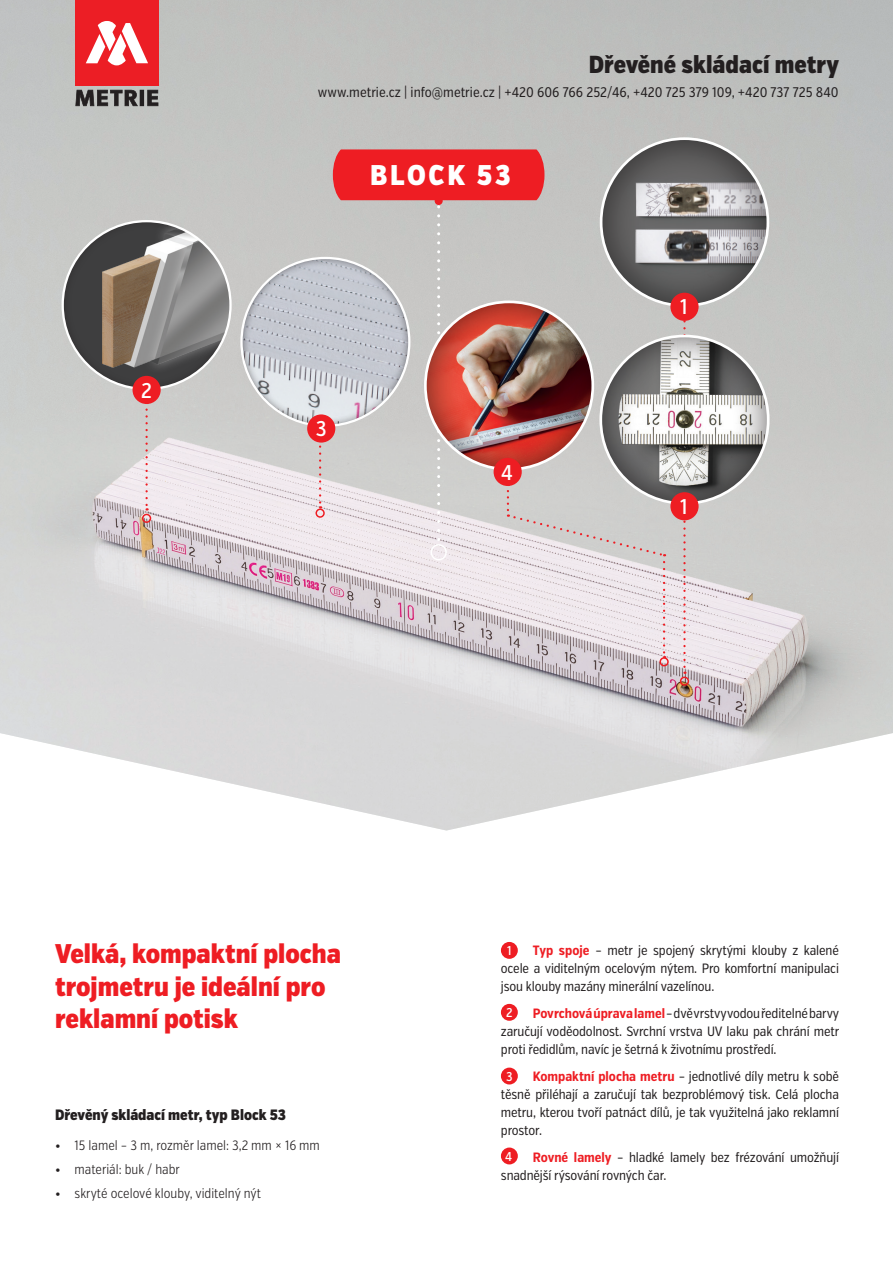
<style>
.page{position:relative;width:893px;height:1263px;background:#fff}
.page>*{position:absolute;margin:0;border:0;box-sizing:border-box;transform-origin:0 0}
.název_karty{font:900 28.5px "Verb Ex Cond";letter-spacing:.1em;color:#fff}
.t1{font:900 27px "Verb Ex Cond";color:#ee1d23}
.t2{font:900 24.6px "Verb Ex Cond";color:#231f20}
.t3{font:500 21.3px "Verb Ex Cond";color:#fff}
.t4{font:900 15px "Verb Ex Cond";color:#231f20}
.t5{font:13.95px "Verb Ex Cond";color:#231f20}
.odstavec{font:13.5px/18px "Verb Ex Cond";letter-spacing:-.01em;color:#231f20;text-align:justify}
.t6{font:300 13.5px "Verb Ex Cond";color:#231f20}
.t7{font:500 12.75px "Verb Ex Cond";color:#fff}
.s1{font-weight:400}
.s2{font-weight:700;color:#ee1d23}
</style>
<div class="page">
<img style="left:0;top:0;width:893px;height:830px">
<div style="left:680px;top:676px;width:9px;height:10px;border:2px solid #ee1d23;border-radius:50%"></div>
<div style="left:597px;top:136px;width:172px;height:171px;background:#231f20;opacity:.75"></div>
<img style="left:642px;top:141px;width:126px;height:165px">
<svg style="left:683px;top:321px;width:3px;height:353px"></svg>
<div style="left:597px;top:333px;width:173px;height:173px;background:#231f20;opacity:.75"></div>
<img style="left:665px;top:336px;width:103px;height:167px">
<div style="left:670px;top:492px;width:29px;height:28px;background:#ee1d23;border-radius:50%"></div>
<div style="left:670px;top:293px;width:29px;height:28px;background:#ee1d23;border-radius:50%"></div>
<svg style="left:145px;top:410px;width:3px;height:100px"></svg>
<div style="left:142px;top:514px;width:9px;height:9px;border:2px solid #ee1d23;border-radius:50%"></div>
<div style="left:59px;top:219px;width:174px;height:171px;background:#231f20;opacity:.75"></div>
<img style="left:65px;top:221px;width:165px;height:161px">
<div style="left:133px;top:376px;width:28px;height:28px;background:#ee1d23;border-radius:50%"></div>
<svg style="left:319px;top:443px;width:2px;height:65px"></svg>
<div style="left:315px;top:508px;width:10px;height:10px;border:2px solid #ee1d23;border-radius:50%"></div>
<div style="left:238px;top:256px;width:173px;height:171px;background:#231f20;opacity:.75"></div>
<img style="left:243px;top:258px;width:90px;height:167px">
<div style="left:307px;top:414px;width:28px;height:29px;background:#ee1d23;border-radius:50%"></div>
<div style="left:659px;top:657px;width:10px;height:9px;border:2px solid #ee1d23;border-radius:50%"></div>
<div style="left:501px;top:942px;width:17px;height:17px;background:#ee1d23;border-radius:50%"></div>
<div style="left:501px;top:1004px;width:17px;height:17px;background:#ee1d23;border-radius:50%"></div>
<div style="left:501px;top:1067px;width:17px;height:17px;background:#ee1d23;border-radius:50%"></div>
<div style="left:501px;top:1147px;width:17px;height:17px;background:#ee1d23;border-radius:50%"></div>
<svg style="left:333px;top:149px;width:332px;height:509px;background:#c8afaf"></svg>
<div style="left:75px;top:0;width:83px;height:86px;background:#ec1e25"></div>
<svg style="left:75px;top:90px;width:63px;height:16px"></svg>
<hr style="left:140px;top:90px;width:4px;height:16px;background:#231f20">
<svg style="left:147px;top:90px;width:11px;height:16px"></svg>
<svg style="left:86px;top:21px;width:62px;height:44px"></svg>
<p class="t2" style="left:589px;top:50px;width:252px">Dřevěné skládací metry</p>
<p class="t5" style="left:318px;top:84px;width:522px">www.metrie.cz | info@metrie.cz | +420 606 766 252/46, +420 725 379 109, +420 737 725 840</p>
<p class="t3" style="left:141px;top:378px;width:12px">2</p>
<p class="název_karty" style="left:370px;top:158px;width:142px">BLOCK 53</p>
<p class="t3" style="left:316px;top:416px;width:12px">3</p>
<p class="t3" style="left:501px;top:460px;width:13px">4</p>
<p class="t3" style="left:680px;top:294px;width:9px">1</p>
<p class="t3" style="left:680px;top:494px;width:9px">1</p>
<p class="t1" style="left:55px;top:938px;width:288px">Velká, kompaktní plocha</p>
<p class="t1" style="left:55px;top:970px;width:272px">trojmetru je ideální pro</p>
<p class="t1" style="left:55px;top:1002px;width:184px">reklamní potisk</p>
<p class="t4" style="left:55px;top:1105px;width:232px">Dřevěný skládací metr, typ Block 53</p>
<p class="t6" style="left:55px;top:1137px;width:266px"><span class="s1">•</span> 15 lamel – 3 m, rozměr lamel: 3,2 mm × 16 mm</p>
<p class="t6" style="left:55px;top:1161px;width:126px"><span class="s1">•</span> materiál: buk / habr</p>
<p class="t6" style="left:55px;top:1185px;width:207px"><span class="s1">•</span> skryté ocelové klouby, viditelný nýt</p>
<p class="odstavec" style="left:501px;top:941px;width:340px;text-indent:32px"><span class="s2">Typ spoje</span> – metr je spojený skrytými klouby z kalené ocele a viditelným ocelovým nýtem. Pro komfortní manipulaci jsou klouby mazány minerální vazelínou.</p>
<p class="t7" style="left:506px;top:1005px;width:8px">2</p>
<p class="t7" style="left:507px;top:943px;width:6px">1</p>
<p class="odstavec" style="left:501px;top:1004px;width:340px;text-indent:32px"><span class="s2">Povrchová úprava lamel</span> – dvě vrstvy vodou ředitelné barvy zaručují voděodolnost. Svrchní vrstva UV laku pak chrání metr proti ředidlům, navíc je šetrná k životnímu prostředí.</p>
<p class="t7" style="left:506px;top:1069px;width:8px">3</p>
<p class="odstavec" style="left:501px;top:1067px;width:340px;text-indent:32px"><span class="s2">Kompaktní plocha metru</span> – jednotlivé díly metru k sobě těsně přiléhají a zaručují tak bezproblémový tisk. Celá plocha metru, kterou tvoří patnáct dílů, je tak využitelná jako reklamní prostor.</p>
<p class="t7" style="left:505px;top:1149px;width:9px">4</p>
<p class="odstavec" style="left:501px;top:1148px;width:340px;text-indent:32px"><span class="s2">Rovné lamely</span> – hladké lamely bez frézování umožňují snadnější rýsování rovných čar.</p>
</div>
